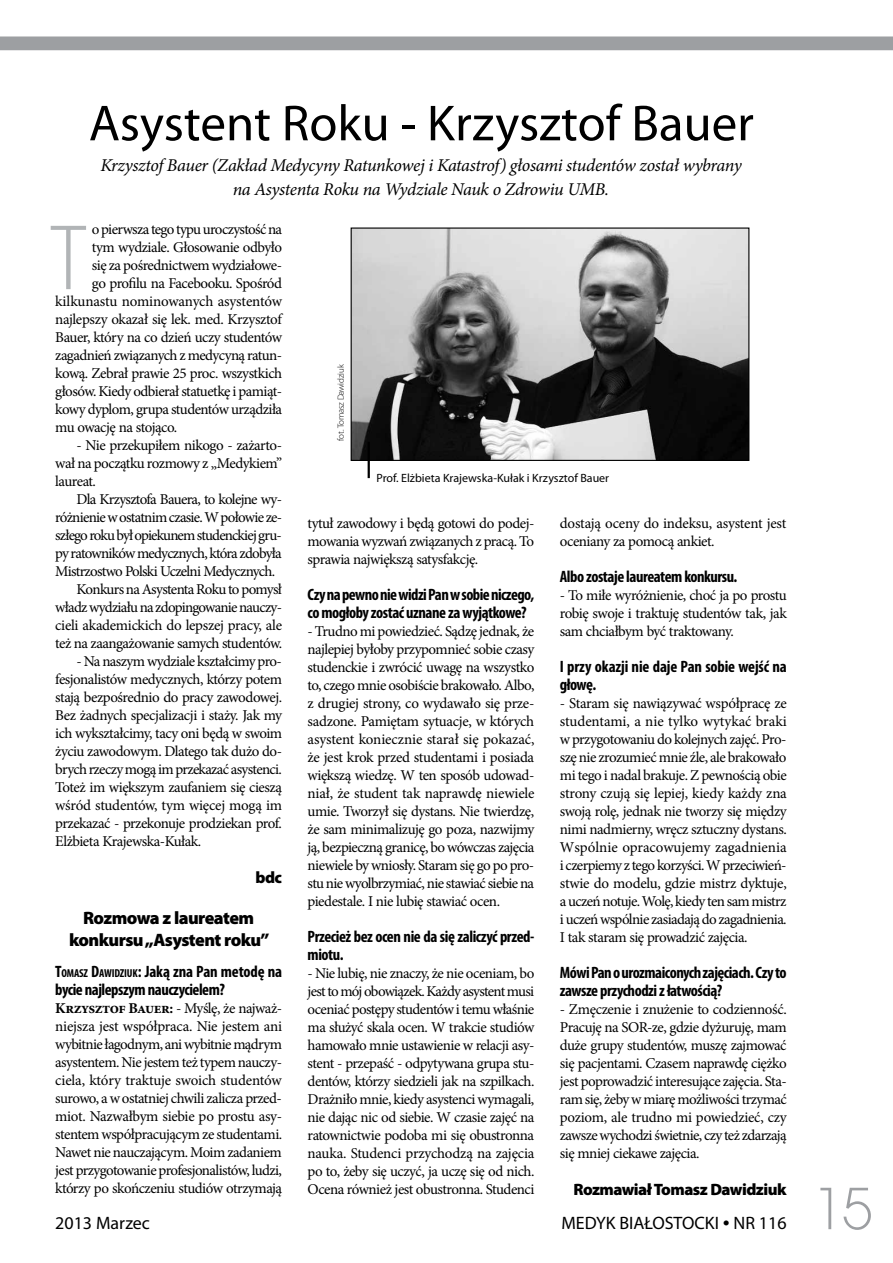
<style>
.page{position:relative;width:893px;height:1263px;background:#fff}
.page>*{position:absolute;margin:0;border:0;box-sizing:border-box;transform-origin:0 0}
.t1{font:82.5px "EFN Straight New";color:#b1b4b6}
.t2{font:54px "EFN Straight New";color:#9d9fa2}
.t3{font:51px "Myriad Pro";color:#000}
.t4{font:italic 18px/24px "Minion Pro";letter-spacing:-.025em;color:#000;text-align:center}
.t5{font:900 18px/21.6px "Myriad Pro";letter-spacing:-.03em;color:#000;text-align:center}
.t6{font:18px "Myriad Pro";color:#000}
.t7{font:700 condensed 16.5px/18px "Myriad Pro";letter-spacing:-.03em;color:#000}
.t8{font:700 condensed 16.5px/18px "Myriad Pro";letter-spacing:-.01em;color:#000}
.t9{font:900 16.5px "Myriad Pro";letter-spacing:-.03em;color:#000}
.t10{font:15px/18px "Minion Pro";letter-spacing:-.035em;color:#000;text-align:justify}
.t11{font:15px "Minion Pro";letter-spacing:-.06em;color:#000}
.t12{font:15px/18px "Minion Pro";letter-spacing:-.015em;color:#000}
.t13{font:15px "Minion Pro";letter-spacing:-.055em;color:#000}
.t14{font:15px "Minion Pro";letter-spacing:-.01em;color:#000}
.t15{font:12px "Myriad Pro";color:#000}
.t16{font:300 9px "Myriad Pro";letter-spacing:-.02em;color:#000}
.s1{font-style:inherit}
.s2{font-size:11.55px}
.s3{font-weight:700}
.s4{font-family:"Adobe Garamond Pro"}
</style>
<div class="page">
<svg style="left:0;top:36px;width:893px;height:15px;background:#a5a6a9"></svg>
<img style="left:353px;top:229px;width:394px;height:230px">
<div style="left:351px;top:227px;width:398px;height:234px;border:1px solid #000"></div>
<hr style="left:368px;top:442px;width:2px;height:36px;background:#000">
<h3 class="t3" style="left:89px;top:92px;width:666px">Asystent Roku - Krzysztof Bauer</h3>
<p class="t4" style="left:100px;top:154px;width:643px">Krzysztof Bauer (Zakład Medycyny Ratunkowej i Katastrof) głosami studentów został wybrany na Asystenta Roku na Wydziale Nauk o Zdrowiu UMB.</p>
<p class="t10" style="left:92px;top:221px;width:192px">o pierwsza tego typu uroczystość na</p>
<p class="t10" style="left:92px;top:239px;width:192px">tym wydziale. Głosowanie odbyło</p>
<p class="t10" style="left:92px;top:257px;width:192px">się za pośrednictwem wydziałowe-</p>
<p class="t10" style="left:92px;top:275px;width:192px">go profilu na Facebooku. Spośród</p>
<p class="t14" style="left:55px;top:292px;width:228px">kilkunastu nominowanych asystentów</p>
<p class="t10" style="left:55px;top:311px;width:228px">najlepszy okazał się lek. med. Krzysztof</p>
<p class="t10" style="left:55px;top:329px;width:228px">Bauer, który na co dzień uczy studentów</p>
<p class="t10" style="left:55px;top:347px;width:228px">zagadnień związanych z medycyną ratun-</p>
<p class="t10" style="left:55px;top:365px;width:228px">kową. Zebrał prawie 25 proc. wszystkich</p>
<p class="t10" style="left:55px;top:383px;width:228px">głosów. Kiedy odbierał statuetkę i pamiąt-</p>
<p class="t10" style="left:55px;top:401px;width:228px">kowy dyplom, grupa studentów urządziła</p>
<p class="t10" style="left:55px;top:419px;width:123px">mu owację na stojąco.</p>
<p class="t10" style="left:55px;top:437px;width:228px;text-indent:21px">- Nie przekupiłem nikogo - zażarto&shy;wał na początku rozmowy z „Medykiem” laureat.</p>
<p class="t10" style="left:77px;top:491px;width:207px">Dla Krzysztofa Bauera, to kolejne wy-</p>
<p class="t10" style="left:55px;top:509px;width:228px">różnienie w ostatnim czasie. W połowie ze-</p>
<p class="t11" style="left:55px;top:526px;width:228px">szłego roku był opiekunem studenckiej gru-</p>
<p class="t11" style="left:55px;top:544px;width:228px">py ratowników medycznych, która zdobyła</p>
<p class="t13" style="left:55px;top:562px;width:221px">Mistrzostwo Polski Uczelni Medycznych.</p>
<p class="t10" style="left:77px;top:581px;width:207px">Konkurs na Asystenta Roku to pomysł</p>
<p class="t10" style="left:55px;top:599px;width:228px">władz wydziału na zdopingowanie nauczy-</p>
<p class="t10" style="left:55px;top:617px;width:228px">cieli akademickich do lepszej pracy, ale</p>
<p class="t10" style="left:55px;top:635px;width:228px">też na zaangażowanie samych studentów.</p>
<p class="t10" style="left:55px;top:653px;width:228px;text-indent:21px">- Na naszym wydziale kształcimy pro&shy;fesjonalistów medycznych, którzy potem stają bezpośrednio do pracy zawodowej.<br>Bez żadnych specjalizacji i staży. Jak my ich wykształcimy, tacy oni będą w swoim życiu zawodowym. Dlatego tak dużo do&shy;brych rzeczy mogą im przekazać asystenci.<br>Toteż im większym zaufaniem się cieszą wśród studentów, tym więcej mogą im przekazać - przekonuje prodziekan prof.<br>Elżbieta Krajewska-Kułak.</p>
<p class="t9" style="left:255px;top:868px;width:28px">bdc</p>
<p class="t5" style="left:69px;top:907px;width:202px">Rozmowa z laureatem konkursu „Asystent roku”</p>
<p class="t7" style="left:55px;top:962px;width:228px"><span class="s1">T</span><span class="s2">OMASZ</span> <span class="s1">D</span><span class="s2">AWIDZIUK</span><span class="s1">:</span> Jaką zna Pan metodę na bycie najlepszym nauczycielem?</p>
<p class="t10" style="left:55px;top:999px;width:228px"><span class="s3">Krzysztof Bauer:</span> - Myślę, że najważ&shy;niejsza jest współpraca. Nie jestem ani wybitnie łagodnym, ani wybitnie mądrym asystentem. Nie jestem też typem nauczy&shy;ciela, który traktuje swoich studentów surowo, a w ostatniej chwili zalicza przed&shy;miot. Nazwałbym siebie po prostu asy&shy;stentem współpracującym ze studentami.<br>Nawet nie nauczającym. Moim zadaniem jest przygotowanie profesjonalistów, ludzi, którzy po skończeniu studiów otrzymają</p>
<h1 class="t1" style="left:50px;top:205px;width:39px">T</h1>
<p class="t16" style="left:336px;top:441px;width:78px;rotate:-90deg">fot. Tomasz Dawidziuk</p>
<p class="t15" style="left:376px;top:470px;width:234px">Prof. Elżbieta Krajewska-Kułak i Krzysztof Bauer</p>
<p class="t10" style="left:308px;top:514px;width:228px">tytuł zawodowy i będą gotowi do podej&shy;mowania wyzwań związanych z pracą. To sprawia największą satysfakcję.</p>
<p class="t7" style="left:308px;top:585px;width:228px">Czy na pewno nie widzi Pan w sobie niczego, co mogłoby zostać uznane za wyjątkowe?</p>
<p class="t10" style="left:308px;top:622px;width:228px">- Trudno mi powiedzieć. Sądzę jednak, że najlepiej byłoby przypomnieć sobie czasy studenckie i zwrócić uwagę na wszystko to, czego mnie osobiście brakowało. Albo, z drugiej strony, co wydawało się prze&shy;sadzone. Pamiętam sytuacje, w których asystent koniecznie starał się pokazać, że jest krok przed studentami i posiada większą wiedzę. W ten sposób udowad&shy;niał, że student tak naprawdę niewiele umie. Tworzył się dystans. Nie twierdzę, że sam minimalizuję go poza, nazwijmy ją, bezpieczną granicę, bo wówczas zajęcia niewiele by wniosły. Staram się go po pro&shy;stu nie wyolbrzymiać, nie stawiać siebie na piedestale. I nie lubię stawiać ocen.</p>
<p class="t7" style="left:308px;top:927px;width:228px">Przecież bez ocen nie da się zaliczyć przed&shy;miotu.</p>
<p class="t10" style="left:308px;top:964px;width:229px">- Nie lubię, nie znaczy, że nie oceniam, bo jest to mój obowiązek. Każdy asystent musi oceniać postępy studentów i temu właśnie ma służyć skala ocen. W trakcie studiów hamowało mnie ustawienie w relacji asy&shy;stent - przepaść - odpytywana grupa stu&shy;dentów, którzy siedzieli jak na szpilkach.<br>Drażniło mnie, kiedy asystenci wymagali, nie dając nic od siebie. W czasie zajęć na ratownictwie podoba mi się obustronna nauka. Studenci przychodzą na zajęcia po to, żeby się uczyć, ja uczę się od nich.<br>Ocena również jest obustronna. Studenci</p>
<p class="t12" style="left:560px;top:514px;width:228px">dostają oceny do indeksu, asystent jest oceniany za pomocą ankiet.</p>
<p class="t7" style="left:560px;top:567px;width:179px">Albo zostaje laureatem konkursu.</p>
<p class="t10" style="left:560px;top:586px;width:228px">- To miłe wyróżnienie, choć ja po prostu robię swoje i traktuję studentów tak, jak sam chciałbym być traktowany.</p>
<p class="t8" style="left:560px;top:657px;width:228px">I przy okazji nie daje Pan sobie wejść na głowę.</p>
<p class="t10" style="left:560px;top:694px;width:228px">- Staram się nawiązywać współpracę ze studentami, a nie tylko wytykać braki w przygotowaniu do kolejnych zajęć. Pro&shy;szę nie zrozumieć mnie źle, ale brakowało mi tego i nadal brakuje. Z pewnością obie strony czują się lepiej, kiedy każdy zna swoją rolę, jednak nie tworzy się między nimi nadmierny, wręcz sztuczny dystans.<br>Wspólnie opracowujemy zagadnienia i czerpiemy z tego korzyści. W przeciwień&shy;stwie do modelu, gdzie mistrz dyktuje, a uczeń notuje. Wolę, kiedy ten sam mistrz i uczeń wspólnie zasiadają do zagadnienia.<br>I tak staram się prowadzić zajęcia.</p>
<p class="t7" style="left:560px;top:963px;width:228px">Mówi Pan o urozmaiconych zajęciach. Czy to zawsze przychodzi z łatwością?</p>
<p class="t10" style="left:560px;top:1000px;width:228px">- Zmęczenie i znużenie to codzienność.<br>Pracuję na SOR-ze, gdzie dyżuruję, mam duże grupy studentów, muszę zajmować się pacjentami. Czasem naprawdę ciężko jest poprowadzić interesujące zajęcia. Sta&shy;ram się, żeby w miarę możliwości trzymać poziom, ale trudno mi powiedzieć, czy zawsze wychodzi świetnie, czy też zdarzają się mniej ciekawe zajęcia.</p>
<p class="t9" style="left:573px;top:1180px;width:215px">Rozmawiał Tomasz Dawidziuk</p>
<p class="t6" style="left:55px;top:1212px;width:96px">2013 Marzec</p>
<p class="t6" style="left:561px;top:1212px;width:227px">MEDYK BIAŁOSTOCKI <span class="s4">•</span> NR 116</p>
<h2 class="t2" style="left:813px;top:1174px;width:61px">15</h2>
</div>
